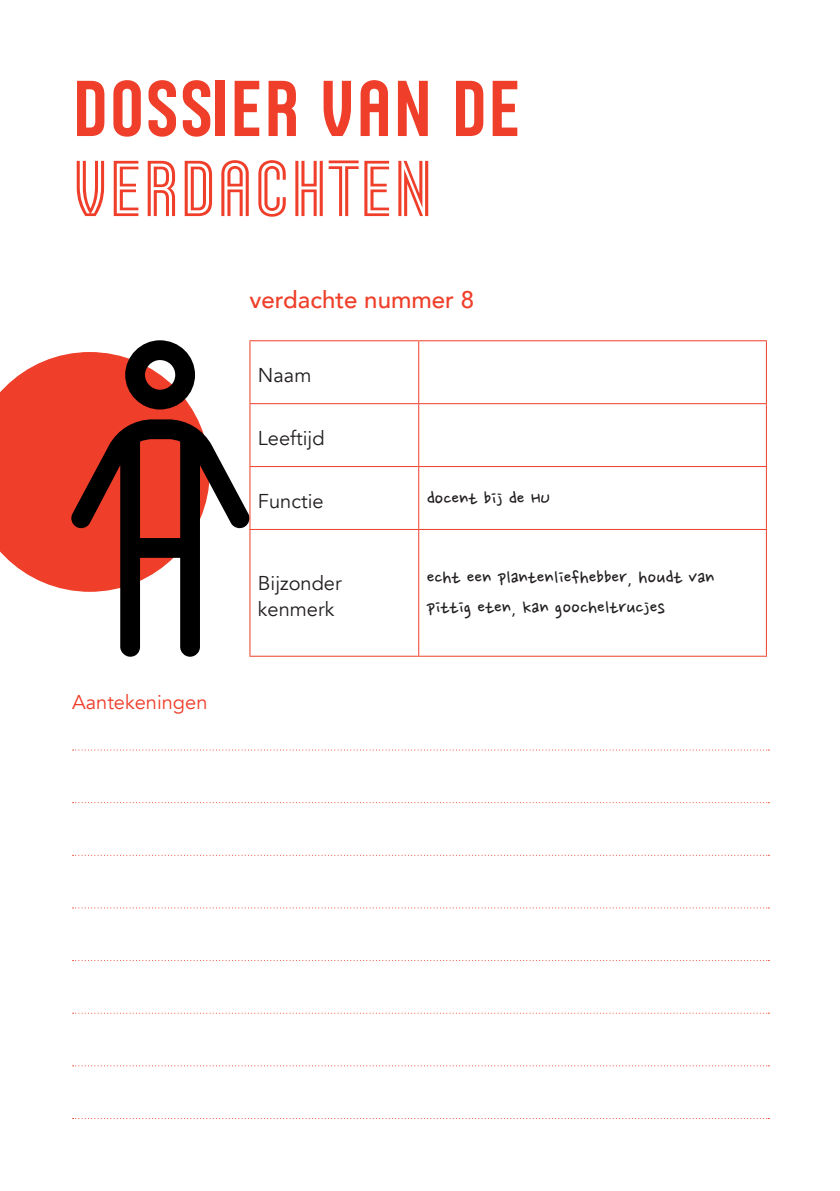
<style>
.page{position:relative;width:840px;height:1191px;background:#fff}
.page>*{position:absolute;margin:0;border:0;box-sizing:border-box;transform-origin:0 0}
.t1{font:80px "Husans";color:#ef3e29}
.t2{font:80px "Husans Inline";color:#ef3e29}
.brood_rood_intro{font:500 24px "Avenir";color:#ef3e29}
.geschreven_tekst{font:22px/30px "Nanum Pen";color:#231f20}
.brood_zwart{font:20px/26px "Avenir";color:#231f20}
.t3{font:20px "Avenir";color:#ef3e29}
</style>
<div class="page">
<svg style="left:0;top:353px;width:71px;height:238px;background:#f05543"></svg>
<svg style="left:71px;top:340px;width:178px;height:316px"></svg>
<svg style="left:72px;top:749px;width:697px;height:1px"></svg>
<svg style="left:72px;top:854px;width:697px;height:1px"></svg>
<svg style="left:72px;top:960px;width:697px;height:1px"></svg>
<svg style="left:72px;top:1065px;width:697px;height:1px"></svg>
<svg style="left:72px;top:802px;width:697px;height:1px"></svg>
<svg style="left:72px;top:907px;width:697px;height:1px"></svg>
<svg style="left:72px;top:1012px;width:697px;height:1px"></svg>
<svg style="left:72px;top:1118px;width:697px;height:1px"></svg>
<hr style="left:249px;top:340px;width:169px;height:1px;background:#ef3e29">
<hr style="left:249px;top:341px;width:1px;height:62px;background:#ef3e29">
<hr style="left:418px;top:340px;width:348px;height:1px;background:#ef3e29">
<hr style="left:418px;top:341px;width:1px;height:62px;background:#ef3e29">
<hr style="left:765px;top:341px;width:1px;height:62px;background:#ef3e29">
<hr style="left:249px;top:403px;width:169px;height:1px;background:#ef3e29">
<hr style="left:249px;top:404px;width:1px;height:62px;background:#ef3e29">
<hr style="left:418px;top:403px;width:348px;height:1px;background:#ef3e29">
<hr style="left:418px;top:404px;width:1px;height:62px;background:#ef3e29">
<hr style="left:765px;top:404px;width:1px;height:62px;background:#ef3e29">
<hr style="left:249px;top:466px;width:169px;height:1px;background:#ef3e29">
<hr style="left:249px;top:467px;width:1px;height:62px;background:#ef3e29">
<hr style="left:418px;top:466px;width:348px;height:1px;background:#ef3e29">
<hr style="left:418px;top:467px;width:1px;height:62px;background:#ef3e29">
<hr style="left:765px;top:467px;width:1px;height:62px;background:#ef3e29">
<hr style="left:249px;top:529px;width:169px;height:1px;background:#ef3e29">
<hr style="left:249px;top:530px;width:1px;height:125px;background:#ef3e29">
<hr style="left:418px;top:529px;width:348px;height:1px;background:#ef3e29">
<hr style="left:418px;top:530px;width:1px;height:125px;background:#ef3e29">
<hr style="left:765px;top:530px;width:1px;height:125px;background:#ef3e29">
<hr style="left:249px;top:655px;width:169px;height:1px;background:#ef3e29">
<hr style="left:418px;top:655px;width:348px;height:1px;background:#ef3e29">
<h1 class="t1" style="left:72px;top:63px;width:451px">DOSSIER VAN DE</h1>
<h1 class="t2" style="left:72px;top:143px;width:362px">VERDACHTEN</h1>
<p class="brood_rood_intro" style="left:249px;top:279px;width:226px">verdachte nummer 8</p>
<p class="brood_zwart" style="left:258px;top:363px;width:55px">Naam</p>
<p class="brood_zwart" style="left:258px;top:425px;width:68px">Leeftijd</p>
<p class="brood_zwart" style="left:258px;top:488px;width:67px">Functie</p>
<p class="geschreven_tekst" style="left:426px;top:484px;width:125px">docent bij de HU</p>
<p class="t3" style="left:72px;top:690px;width:137px">Aantekeningen</p>
<p class="brood_zwart" style="left:258px;top:570px;width:85px">Bijzonder kenmerk</p>
<p class="geschreven_tekst" style="left:426px;top:564px;width:289px">echt een plantenliefhebber, houdt van pittig eten, kan goocheltrucjes</p>
</div>
